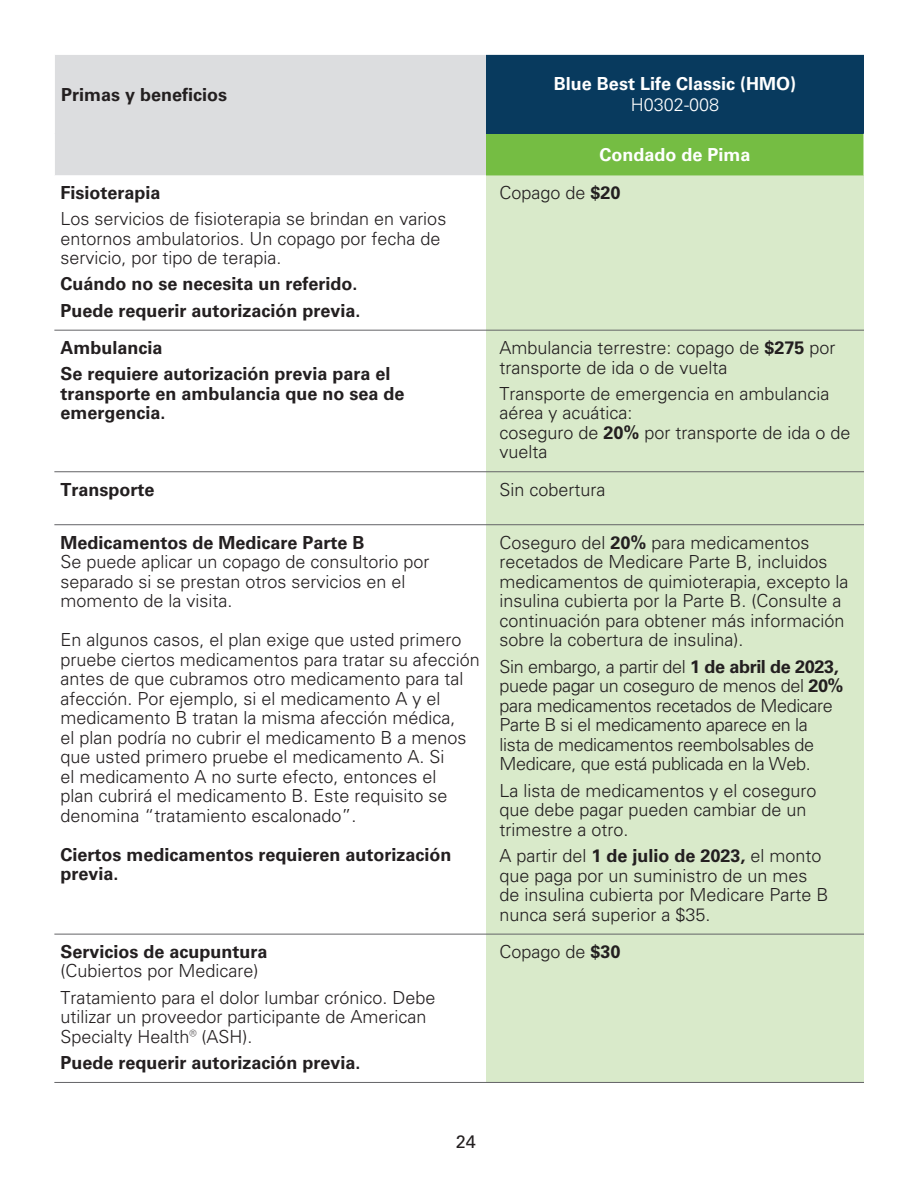
<style>
.page{position:relative;width:918px;height:1188px;background:#fff}
.page>*{position:absolute;margin:0;border:0;box-sizing:border-box;transform-origin:0 0}
.Table_text{font:300 18px/19.5px "Univers LT Pro 45";color:#231f20}
.Table_text-2{font:700 18px/19.5px "Univers LT Pro 65";color:#231f20}
.Table_text-3{font:300 18px/19.5px "Univers LT Pro 45";letter-spacing:-.02em;color:#231f20}
.Table_text-4{font:700 18px "Univers LT Pro 65";color:#fff}
.Table_text-5{font:300 18px "Univers LT Pro 45";color:#fff}
.t1{font:18px "Univers LT Pro 55 Roman";color:#231f20}
.s1{font-family:"Univers LT Pro 65";font-weight:700}
</style>
<div class="page">
<div style="left:55px;top:55px;width:431px;height:120px;background:#dcdddf"></div>
<div style="left:486px;top:54px;width:378px;height:80px;background:#083a5e"></div>
<div style="left:486px;top:134px;width:378px;height:41px;background:#75bd43"></div>
<svg style="left:54px;top:329px;width:432px;height:605px"></svg>
<div style="left:486px;top:175px;width:378px;height:907px;background:#d9eaca"></div>
<hr style="left:486px;top:330px;width:378px;height:1px;background:#636366">
<hr style="left:486px;top:934px;width:378px;height:1px;background:#636366">
<hr style="left:486px;top:1082px;width:378px;height:1px;background:#636366">
<hr style="left:54px;top:330px;width:432px;height:1px;background:#636366">
<hr style="left:54px;top:934px;width:432px;height:1px;background:#636366">
<hr style="left:54px;top:1082px;width:432px;height:1px;background:#636366">
<hr style="left:486px;top:54px;width:378px;height:1px;background:#fff">
<hr style="left:54px;top:471px;width:432px;height:1px;background:#636366">
<hr style="left:486px;top:471px;width:378px;height:1px;background:#636366">
<hr style="left:54px;top:524px;width:432px;height:1px;background:#636366">
<hr style="left:486px;top:524px;width:378px;height:1px;background:#636366">
<p class="Table_text-2" style="left:61px;top:84px;width:168px">Primas y beneficios</p>
<p class="Table_text-2" style="left:60px;top:182px;width:102px">Fisioterapia</p>
<p class="Table_text" style="left:60px;top:209px;width:387px">Los servicios de fisioterapia se brindan en varios entornos ambulatorios. Un copago por fecha de servicio, por tipo de terapia.</p>
<p class="Table_text-2" style="left:60px;top:273px;width:299px">Cuándo no se necesita un referido.</p>
<p class="Table_text-2" style="left:60px;top:300px;width:302px">Puede requerir autorización previa.</p>
<p class="Table_text-2" style="left:60px;top:337px;width:104px">Ambulancia</p>
<p class="Table_text-2" style="left:60px;top:363px;width:346px">Se requiere autorización previa para el transporte en ambulancia que no sea de emergencia.</p>
<p class="Table_text-4" style="left:554px;top:71px;width:244px">Blue Best Life Classic (HMO)</p>
<p class="Table_text-5" style="left:631px;top:93px;width:90px">H0302-008</p>
<p class="Table_text-4" style="left:599px;top:142px;width:153px">Condado de Pima</p>
<p class="Table_text" style="left:500px;top:182px;width:123px">Copago de <span class="s1">$20</span></p>
<p class="Table_text" style="left:500px;top:337px;width:338px">Ambulancia terrestre: copago de <span class="s1">$275</span> por transporte de ida o de vuelta</p>
<p class="Table_text" style="left:500px;top:383px;width:353px">Transporte de emergencia en ambulancia aérea y acuática:<br>coseguro de <span class="s1">20%</span> por transporte de ida o de vuelta</p>
<p class="Table_text-2" style="left:60px;top:479px;width:96px">Transporte</p>
<p class="Table_text" style="left:500px;top:479px;width:108px">Sin cobertura</p>
<p class="Table_text" style="left:60px;top:532px;width:371px"><span class="s1">Medicamentos de Medicare Parte B<br></span>Se puede aplicar un copago de consultorio por separado si se prestan otros servicios en el momento de la visita.</p>
<p class="Table_text" style="left:60px;top:629px;width:421px">En algunos casos, el plan exige que usted primero pruebe ciertos medicamentos para tratar su afección antes de que cubramos otro medicamento para tal afección. Por ejemplo, si el medicamento A y el medicamento B tratan la misma afección médica,<br>el plan podría no cubrir el medicamento B a menos que usted primero pruebe el medicamento A. Si<br>el medicamento A no surte efecto, entonces el<br>plan cubrirá el medicamento B. Este requisito se denomina “tratamiento escalonado”.</p>
<p class="Table_text-2" style="left:60px;top:844px;width:393px">Ciertos medicamentos requieren autorización previa.</p>
<p class="Table_text" style="left:500px;top:532px;width:351px">Coseguro del <span class="s1">20%</span> para medicamentos recetados de Medicare Parte B, incluidos medicamentos de quimioterapia, excepto la insulina cubierta por la Parte B. (Consulte a continuación para obtener más información sobre la cobertura de insulina).</p>
<p class="Table_text-3" style="left:500px;top:656px;width:346px">Sin embargo, a partir del <span class="s1">1 de abril de 2023, </span>puede pagar un coseguro de menos del <span class="s1">20% </span>para medicamentos recetados de Medicare Parte B si el medicamento aparece en la<br>lista de medicamentos reembolsables de Medicare, que está publicada en la Web.</p>
<p class="Table_text" style="left:500px;top:780px;width:319px">La lista de medicamentos y el coseguro que debe pagar pueden cambiar de un trimestre a otro.</p>
<p class="Table_text" style="left:500px;top:846px;width:331px">A partir del <span class="s1">1 de julio de 2023,</span> el monto que paga por un suministro de un mes de insulina cubierta por Medicare Parte B nunca será superior a $35.</p>
<p class="Table_text" style="left:60px;top:941px;width:209px"><span class="s1">Servicios de acupuntura </span>(Cubiertos por Medicare)</p>
<p class="Table_text" style="left:60px;top:987px;width:377px">Tratamiento para el dolor lumbar crónico. Debe utilizar un proveedor participante de American<br>Specialty Health® (ASH).</p>
<p class="Table_text-2" style="left:60px;top:1052px;width:302px">Puede requerir autorización previa.</p>
<p class="t1" style="left:456px;top:1129px;width:22px">24</p>
<p class="Table_text" style="left:500px;top:941px;width:123px">Copago de <span class="s1">$30</span></p>
</div>
